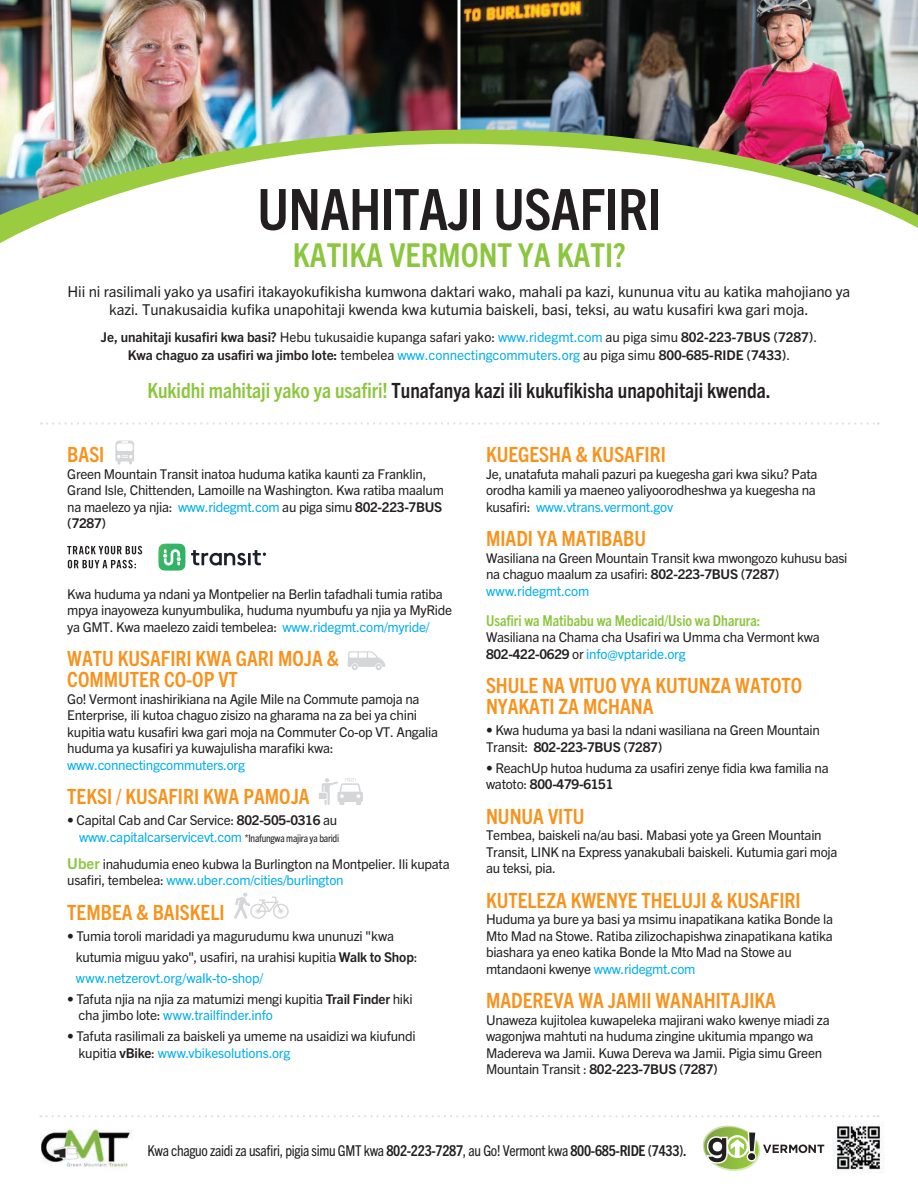
<style>
.page{position:relative;width:918px;height:1188px;background:#fff}
.page>*{position:absolute;margin:0;border:0;box-sizing:border-box;transform-origin:0 0}
.t1{font:700 condensed 57px "Trade Gothic Next LT Pro";letter-spacing:-.01em;color:#231f20}
.t2{font:700 condensed 33px "Trade Gothic Next LT Pro";color:#8bc63e}
.t3{font:700 condensed 21px/21px "Trade Gothic Next LT Pro";color:#f7931d}
.t4{font:700 condensed 21px "Trade Gothic Next LT Pro";color:#231f20}
.t5{font:15px/18px "Trade Gothic Next LT Pro";letter-spacing:-.005em;color:#231f20;text-align:center}
.t6{font:condensed 15px "Trade Gothic Next LT Pro";letter-spacing:-.02em;color:#231f20}
.t7{font:700 condensed 15px "Trade Gothic Next LT Pro";color:#8bc63e}
.t8{font:13.5px/16.5px "Trade Gothic Next LT Pro";letter-spacing:-.02em;color:#231f20}
.t9{font:700 13.5px/18px "Trade Gothic Next LT Pro";letter-spacing:-.005em;color:#231f20;text-align:center}
.t10{font:13.5px "Trade Gothic Next LT Pro";letter-spacing:-.02em;color:#00aeef}
.s1{font-weight:400}
.s2{font-weight:400;color:#00aeef}
.s3{color:#8bc63e}
.s4{color:#00aeef}
.s5{font-weight:700}
.s6{font-stretch:condensed;font-size:10.5px}
.s7{font-weight:700;font-size:15px;color:#8bc63e}
</style>
<div class="page">
<img style="left:832px;top:1122px;width:52px;height:51px">
<svg style="left:0;top:215px;width:918px;height:28px"></svg>
<img style="left:0;top:0;width:918px;height:215px">
<hr style="left:458px;top:0;width:2px;height:130px;background:#fff">
<svg style="left:348px;top:651px;width:38px;height:19px"></svg>
<svg style="left:115px;top:441px;width:19px;height:24px"></svg>
<svg style="left:234px;top:893px;width:55px;height:26px"></svg>
<svg style="left:322px;top:778px;width:41px;height:27px"></svg>
<div style="left:319px;top:793px;width:8px;height:6px;background:#d5d6d8"></div>
<svg style="left:158px;top:544px;width:27px;height:27px"></svg>
<svg style="left:191px;top:550px;width:75px;height:15px"></svg>
<svg style="left:67px;top:546px;width:75px;height:8px"></svg>
<svg style="left:68px;top:560px;width:68px;height:8px"></svg>
<svg style="left:41px;top:422px;width:838px;height:3px"></svg>
<svg style="left:40px;top:1115px;width:839px;height:2px"></svg>
<img style="left:41px;top:1129px;width:91px;height:40px">
<svg style="left:703px;top:1126px;width:121px;height:45px"></svg>
<h1 class="t1" style="left:257px;top:170px;width:406px">UNAHITAJI USAFIRI</h1>
<h2 class="t2" style="left:293px;top:233px;width:334px">KATIKA VERMONT YA KATI?</h2>
<p class="t5" style="left:68px;top:282px;width:784px">Hii ni rasilimali yako ya usafiri itakayokufikisha kumwona daktari wako, mahali pa kazi, kununua vitu au katika mahojiano ya kazi. Tunakusaidia kufika unapohitaji kwenda kwa kutumia baiskeli, basi, teksi, au watu kusafiri kwa gari moja.</p>
<p class="t9" style="left:101px;top:327px;width:718px">Je, unahitaji kusafiri kwa basi? <span class="s1">Hebu tukusaidie kupanga safari yako:</span> <span class="s2">www.ridegmt.com</span> <span class="s1">au piga simu</span> 802-223-7BUS (7287)<span class="s1">.<br></span>Kwa chaguo za usafiri wa jimbo lote: <span class="s1">tembelea</span> <span class="s2">www.connectingcommuters.org</span> <span class="s1">au piga simu</span> 800-685-RIDE (7433)<span class="s1">.</span></p>
<h3 class="t4" style="left:147px;top:376px;width:625px"><span class="s3">Kukidhi mahitaji yako ya usafiri!</span> Tunafanya kazi ili kukufikisha unapohitaji kwenda.</h3>
<h3 class="t3" style="left:67px;top:443px;width:39px">BASI</h3>
<p class="t8" style="left:67px;top:465px;width:378px">Green Mountain Transit inatoa huduma katika kaunti za Franklin, Grand Isle, Chittenden, Lamoille na Washington. Kwa ratiba maalum na maelezo ya njia: <span class="s4">www.ridegmt.com</span> au piga simu <span class="s5">802-223-7BUS (7287)</span></p>
<p class="t8" style="left:67px;top:585px;width:386px">Kwa huduma ya ndani ya Montpelier na Berlin tafadhali tumia ratiba mpya inayoweza kunyumbulika, huduma nyumbufu ya njia ya MyRide ya GMT. Kwa maelezo zaidi tembelea: <span class="s4">www.ridegmt.com/myride/</span></p>
<h3 class="t3" style="left:67px;top:647px;width:273px">WATU KUSAFIRI KWA GARI MOJA &amp;<br>COMMUTER CO-OP VT</h3>
<p class="t8" style="left:67px;top:690px;width:372px">Go! Vermont inashirikiana na Agile Mile na Commute pamoja na Enterprise, ili kutoa chaguo zisizo na gharama na za bei ya chini kupitia watu kusafiri kwa gari moja na Commuter Co-op VT. Angalia huduma ya kusafiri ya kuwajulisha marafiki kwa:</p>
<p class="t10" style="left:67px;top:756px;width:179px">www.connectingcommuters.org</p>
<h3 class="t3" style="left:67px;top:785px;width:244px">TEKSI / KUSAFIRI KWA PAMOJA</h3>
<p class="t8" style="left:67px;top:811px;width:273px;text-align:right">• Capital Cab and Car Service: <span class="s5">802-505-0316</span> au <span class="s4">www.capitalcarservicevt.com</span> <span class="s6">*Inafungwa majira ya baridi</span></p>
<p class="t8" style="left:67px;top:855px;width:384px"><span class="s7">Uber</span> inahudumia eneo kubwa la Burlington na Montpelier. Ili kupata usafiri, tembelea: <span class="s4">www.uber.com/cities/burlington</span></p>
<h3 class="t3" style="left:67px;top:901px;width:159px">TEMBEA &amp; BAISKELI</h3>
<p class="t8" style="left:76px;top:925px;width:343px;line-height:21px;text-indent:-9px">• Tumia toroli maridadi ya magurudumu kwa ununuzi "kwa kutumia miguu yako", usafiri, na urahisi kupitia <span class="s5">Walk to Shop</span>: <span class="s4">www.netzerovt.org/waIk-to-shop/</span></p>
<p class="t8" style="left:79px;top:990px;width:336px;text-indent:-11px">• Tafuta njia na njia za matumizi mengi kupitia <span class="s5">Trail Finder</span> hiki cha jimbo lote: <span class="s4">www.trailfinder.info</span></p>
<p class="t8" style="left:79px;top:1027px;width:339px;text-indent:-11px">• Tafuta rasilimali za baiskeli ya umeme na usaidizi wa kiufundi kupitia <span class="s5">vBike</span>: <span class="s4">www.vbikesolutions.org</span></p>
<h3 class="t3" style="left:486px;top:443px;width:181px">KUEGESHA &amp; KUSAFIRI</h3>
<p class="t8" style="left:486px;top:465px;width:333px">Je, unatafuta mahali pazuri pa kuegesha gari kwa siku? Pata orodha kamili ya maeneo yaliyoorodheshwa ya kuegesha na kusafiri: <span class="s4">www.vtrans.vermont.gov</span></p>
<h3 class="t3" style="left:486px;top:527px;width:162px">MIADI YA MATIBABU</h3>
<p class="t8" style="left:486px;top:549px;width:363px">Wasiliana na Green Mountain Transit kwa mwongozo kuhusu basi na chaguo maalum za usafiri: <span class="s5">802-223-7BUS (7287) </span><span class="s4">www.ridegmt.com</span></p>
<p class="t7" style="left:486px;top:610px;width:276px">Usafiri wa Matibabu wa Medicaid/Usio wa Dharura:</p>
<p class="t8" style="left:486px;top:628px;width:335px">Wasiliana na Chama cha Usafiri wa Umma cha Vermont kwa<br><span class="s5">802-422-0629</span> or <span class="s4">info@vptaride.org</span></p>
<h3 class="t3" style="left:486px;top:674px;width:318px">SHULE NA VITUO VYA KUTUNZA WATOTO<br>NYAKATI ZA MCHANA</h3>
<p class="t8" style="left:486px;top:721px;width:335px">• Kwa huduma ya basi la ndani wasiliana na Green Mountain<br>Transit: <span class="s5">802-223-7BUS (7287)</span></p>
<p class="t8" style="left:486px;top:759px;width:344px">• ReachUp hutoa huduma za usafiri zenye fidia kwa familia na watoto: <span class="s5">800-479-6151</span></p>
<h3 class="t3" style="left:486px;top:805px;width:100px">NUNUA VITU</h3>
<p class="t8" style="left:486px;top:826px;width:353px">Tembea, baiskeli na/au basi. Mabasi yote ya Green Mountain<br>Transit, LINK na Express yanakubali baiskeli. Kutumia gari moja au teksi, pia.</p>
<h3 class="t3" style="left:486px;top:889px;width:316px">KUTELEZA KWENYE THELUJI &amp; KUSAFIRI</h3>
<p class="t8" style="left:486px;top:910px;width:349px">Huduma ya bure ya basi ya msimu inapatikana katika Bonde la Mto Mad na Stowe. Ratiba zilizochapishwa zinapatikana katika biashara ya eneo katika Bonde la Mto Mad na Stowe au mtandaoni kwenye <span class="s4">www.ridegmt.com</span></p>
<h3 class="t3" style="left:486px;top:989px;width:292px">MADEREVA WA JAMII WANAHITAJIKA</h3>
<p class="t8" style="left:486px;top:1011px;width:345px">Unaweza kujitolea kuwapeleka majirani wako kwenye miadi za wagonjwa mahtuti na huduma zingine ukitumia mpango wa Madereva wa Jamii. Kuwa Dereva wa Jamii. Pigia simu Green Mountain Transit : <span class="s5">802-223-7BUS (7287)</span></p>
<p class="t6" style="left:147px;top:1140px;width:541px">Kwa chaguo zaidi za usafiri, pigia simu GMT kwa <span class="s5">802-223-7287</span>, au Go! Vermont kwa <span class="s5">800-685-RIDE (7433).</span></p>
</div>
